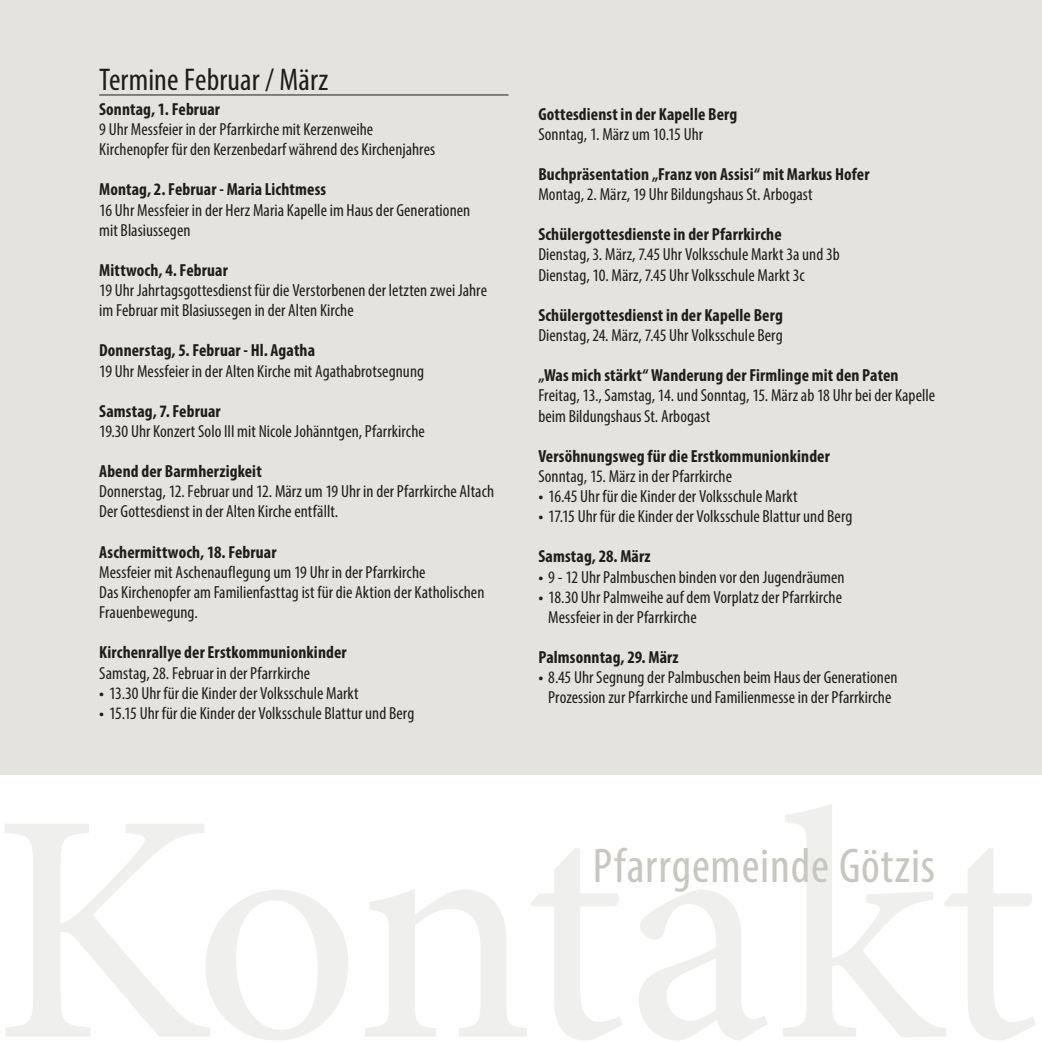
<style>
.page{position:relative;width:1042px;height:1042px;background:#fff}
.page>*{position:absolute;margin:0;border:0;box-sizing:border-box;transform-origin:0 0}
.t1{font:condensed 49px "Myriad Pro";letter-spacing:.015em;color:#c7c6c0}
.Ü-Chronik{font:condensed 31.5px "Myriad Pro";letter-spacing:.005em;color:#1d1d1b}
.Liste_auf_grau{font:condensed 17.5px/20.1px "Myriad Pro";letter-spacing:.005em;color:#1d1d1b}
.Liste_auf_grau-2{font:700 condensed 17.5px "Myriad Pro";letter-spacing:.01em;color:#1d1d1b}
.s1{font-stretch:normal}
</style>
<div class="page">
<div style="left:0;top:0;width:1042px;height:774px;background:#e4e3e0"></div>
<hr style="left:99px;top:95px;width:409px;height:1px;background:#1d1d1b">
<p class="Ü-Chronik" style="left:99px;top:60px;width:231px">Termine Februar / März</p>
<p class="Liste_auf_grau-2" style="left:99px;top:98px;width:122px">Sonntag, 1. Februar</p>
<p class="Liste_auf_grau" style="left:99px;top:119px;width:276px">9 Uhr Messfeier in der Pfarrkirche mit Kerzenweihe</p>
<p class="Liste_auf_grau" style="left:99px;top:139px;width:337px">Kirchenopfer für den Kerzenbedarf während des Kirchenjahres</p>
<p class="Liste_auf_grau-2" style="left:99px;top:179px;width:228px">Montag, 2. Februar - Maria Lichtmess</p>
<p class="Liste_auf_grau" style="left:99px;top:199px;width:372px">16 Uhr Messfeier in der Herz Maria Kapelle im Haus der Generationen mit Blasiussegen</p>
<p class="Liste_auf_grau-2" style="left:99px;top:259px;width:130px">Mittwoch, 4. Februar</p>
<p class="Liste_auf_grau" style="left:99px;top:280px;width:389px">19 Uhr Jahrtagsgottesdienst für die Verstorbenen der letzten zwei Jahre im Februar mit Blasiussegen in der Alten Kirche</p>
<p class="Liste_auf_grau-2" style="left:99px;top:340px;width:217px">Donnerstag, 5. Februar - Hl. Agatha</p>
<p class="Liste_auf_grau" style="left:99px;top:360px;width:326px">19 Uhr Messfeier in der Alten Kirche mit Agathabrotsegnung</p>
<p class="Liste_auf_grau-2" style="left:99px;top:400px;width:123px">Samstag, 7. Februar</p>
<p class="Liste_auf_grau" style="left:99px;top:421px;width:327px">19.30 Uhr Konzert Solo III mit Nicole Johänntgen, Pfarrkirche</p>
<p class="Liste_auf_grau-2" style="left:99px;top:460px;width:164px">Abend der Barmherzigkeit</p>
<p class="Liste_auf_grau" style="left:99px;top:481px;width:396px">Donnerstag, 12. Februar und 12. März um 19 Uhr in der Pfarrkirche Altach</p>
<p class="Liste_auf_grau" style="left:99px;top:501px;width:241px">Der Gottesdienst in der Alten Kirche entfällt.</p>
<p class="Liste_auf_grau-2" style="left:99px;top:541px;width:179px">Aschermittwoch, 18. Februar</p>
<p class="Liste_auf_grau" style="left:99px;top:562px;width:328px">Messfeier mit Aschenauflegung um 19 Uhr in der Pfarrkirche</p>
<p class="Liste_auf_grau" style="left:99px;top:582px;width:387px">Das Kirchenopfer am Familienfasttag ist für die Aktion der Katholischen<br>Frauenbewegung.</p>
<p class="Liste_auf_grau-2" style="left:99px;top:641px;width:249px">Kirchenrallye der Erstkommunionkinder</p>
<p class="Liste_auf_grau" style="left:99px;top:662px;width:212px">Samstag, 28. Februar in der Pfarrkirche</p>
<p class="Liste_auf_grau" style="left:99px;top:682px;width:261px"><span class="s1">•</span> 13.30 Uhr für die Kinder der Volksschule Markt</p>
<p class="Liste_auf_grau" style="left:99px;top:703px;width:317px"><span class="s1">•</span> 15.15 Uhr für die Kinder der Volksschule Blattur und Berg</p>
<p class="Liste_auf_grau-2" style="left:538px;top:103px;width:200px">Gottesdienst in der Kapelle Berg</p>
<p class="Liste_auf_grau" style="left:538px;top:124px;width:166px">Sonntag, 1. März um 10.15 Uhr</p>
<p class="Liste_auf_grau-2" style="left:538px;top:163px;width:333px">Buchpräsentation „Franz von Assisi“ mit Markus Hofer</p>
<p class="Liste_auf_grau" style="left:538px;top:184px;width:276px">Montag, 2. März, 19 Uhr Bildungshaus St. Arbogast</p>
<p class="Liste_auf_grau-2" style="left:538px;top:224px;width:245px">Schülergottesdienste in der Pfarrkirche</p>
<p class="Liste_auf_grau" style="left:538px;top:244px;width:303px">Dienstag, 3. März, 7.45 Uhr Volksschule Markt 3a und 3b</p>
<p class="Liste_auf_grau" style="left:538px;top:264px;width:268px">Dienstag, 10. März, 7.45 Uhr Volksschule Markt 3c</p>
<p class="Liste_auf_grau-2" style="left:538px;top:304px;width:246px">Schülergottesdienst in der Kapelle Berg</p>
<p class="Liste_auf_grau" style="left:538px;top:325px;width:246px">Dienstag, 24. März, 7.45 Uhr Volksschule Berg</p>
<p class="Liste_auf_grau-2" style="left:538px;top:364px;width:362px">„Was mich stärkt“ Wanderung der Firmlinge mit den Paten</p>
<p class="Liste_auf_grau" style="left:538px;top:385px;width:398px">Freitag, 13., Samstag, 14. und Sonntag, 15. März ab 18 Uhr bei der Kapelle beim Bildungshaus St. Arbogast</p>
<p class="Liste_auf_grau-2" style="left:538px;top:445px;width:293px">Versöhnungsweg für die Erstkommunionkinder</p>
<p class="Liste_auf_grau" style="left:538px;top:466px;width:195px">Sonntag, 15. März in der Pfarrkirche</p>
<p class="Liste_auf_grau" style="left:538px;top:486px;width:261px"><span class="s1">•</span> 16.45 Uhr für die Kinder der Volksschule Markt</p>
<p class="Liste_auf_grau" style="left:538px;top:506px;width:315px"><span class="s1">•</span> 17.15 Uhr für die Kinder der Volksschule Blattur und Berg</p>
<p class="Liste_auf_grau-2" style="left:538px;top:546px;width:114px">Samstag, 28. März</p>
<p class="Liste_auf_grau" style="left:538px;top:566px;width:308px"><span class="s1">•</span> 9 - 12 Uhr Palmbuschen binden vor den Jugendräumen</p>
<p class="Liste_auf_grau" style="left:548px;top:586px;width:295px;text-indent:-10px"><span class="s1">•</span> 18.30 Uhr Palmweihe auf dem Vorplatz der Pfarrkirche<br>Messfeier in der Pfarrkirche</p>
<p class="Liste_auf_grau-2" style="left:538px;top:646px;width:142px">Palmsonntag, 29. März</p>
<p class="Liste_auf_grau" style="left:538px;top:667px;width:361px;text-align:center"><span class="s1">•</span> 8.45 Uhr Segnung der Palmbuschen beim Haus der Generationen<br>Prozession zur Pfarrkirche und Familienmesse in der Pfarrkirche</p>
<p class="t1" style="left:593px;top:836px;width:343px">Pfarrgemeinde Götzis</p>
</div>
